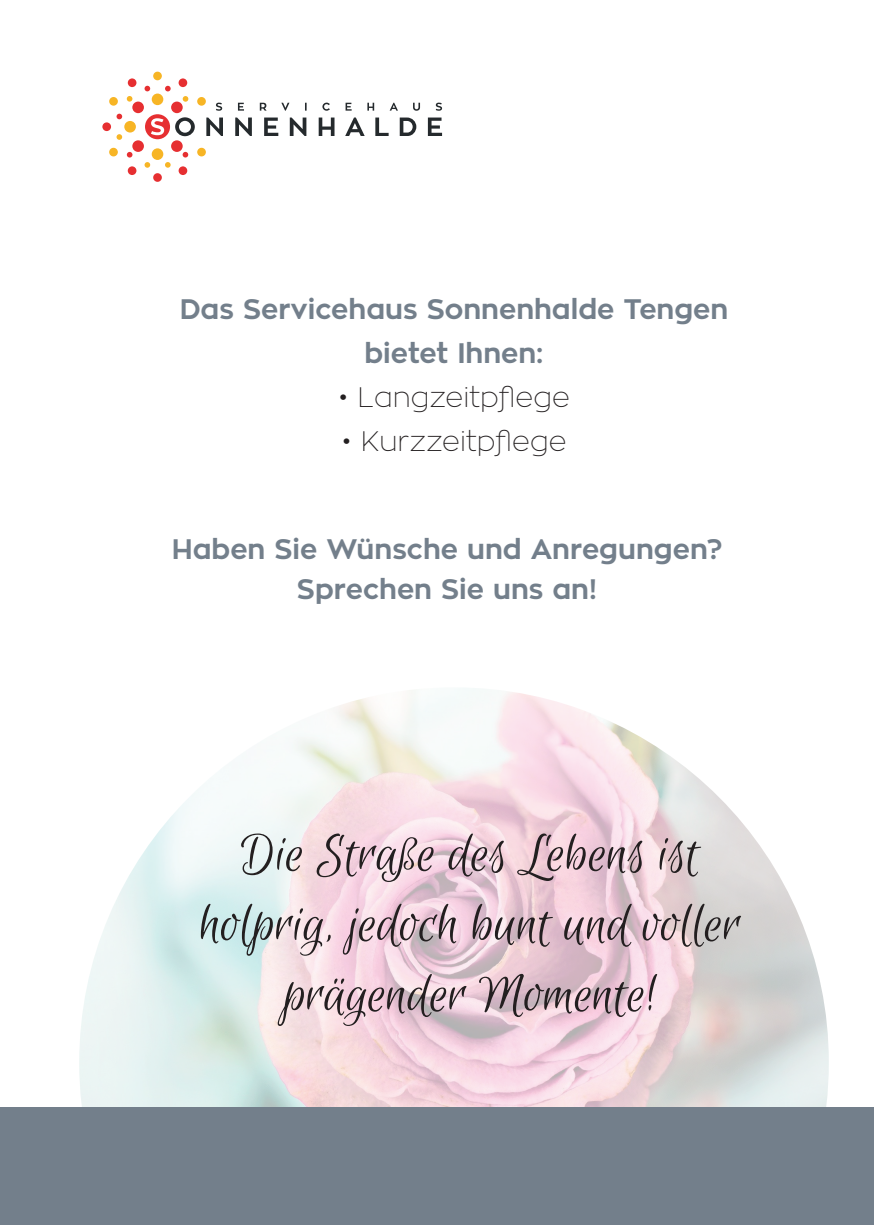
<style>
.page{position:relative;width:874px;height:1225px;background:#fff}
.page>*{position:absolute;margin:0;border:0;box-sizing:border-box;transform-origin:0 0}
.t1{font:58.4px/70.2px "Euphoria Script";color:#231f20;text-align:center}
.t2{font:700 28px/44px "Zona Pro";color:#737f8b;text-align:center}
.t3{font:100 28px "Zona Pro";color:#231f20}
</style>
<div class="page">
<div style="left:153px;top:173px;width:9px;height:9px;background:#e62f31;border-radius:50%"></div>
<div style="left:153px;top:72px;width:9px;height:8px;background:#f7b525;border-radius:50%"></div>
<div style="left:197px;top:148px;width:9px;height:8px;background:#f7b525;border-radius:50%"></div>
<div style="left:109px;top:148px;width:9px;height:8px;background:#f7b525;border-radius:50%"></div>
<div style="left:109px;top:97px;width:9px;height:9px;background:#f7b525;border-radius:50%"></div>
<div style="left:128px;top:78px;width:8px;height:9px;background:#e62f31;border-radius:50%"></div>
<div style="left:178px;top:78px;width:9px;height:9px;background:#e62f31;border-radius:50%"></div>
<div style="left:178px;top:166px;width:9px;height:9px;background:#e62f31;border-radius:50%"></div>
<div style="left:128px;top:166px;width:8px;height:9px;background:#e62f31;border-radius:50%"></div>
<div style="left:102px;top:122px;width:9px;height:9px;background:#e62f31;border-radius:50%"></div>
<div style="left:124px;top:121px;width:12px;height:11px;background:#f7b525;border-radius:50%"></div>
<div style="left:152px;top:148px;width:11px;height:12px;background:#f7b525;border-radius:50%"></div>
<div style="left:132px;top:140px;width:12px;height:12px;background:#e62f31;border-radius:50%"></div>
<div style="left:171px;top:140px;width:11px;height:12px;background:#e62f31;border-radius:50%"></div>
<div style="left:132px;top:102px;width:12px;height:11px;background:#e62f31;border-radius:50%"></div>
<svg style="left:182px;top:152px;width:6px;height:5px"></svg>
<svg style="left:127px;top:152px;width:5px;height:6px"></svg>
<svg style="left:116px;top:114px;width:6px;height:5px"></svg>
<svg style="left:127px;top:96px;width:5px;height:6px"></svg>
<svg style="left:165px;top:162px;width:5px;height:6px"></svg>
<svg style="left:144px;top:162px;width:6px;height:6px"></svg>
<svg style="left:116px;top:134px;width:6px;height:6px"></svg>
<svg style="left:144px;top:86px;width:298px;height:53px"></svg>
<img style="left:79px;top:688px;width:749px;height:419px">
<div style="left:0;top:1107px;width:873px;height:118px;background:#737f8b"></div>
<p class="t2" style="left:180px;top:288px;width:550px">Das Servicehaus Sonnenhalde Tengen bietet Ihnen:</p>
<p class="t3" style="left:338px;top:380px;width:233px">• Langzeitpflege</p>
<p class="t3" style="left:341px;top:424px;width:226px">• Kurzzeitpflege</p>
<p class="t2" style="left:172px;top:529px;width:551px;line-height:40px">Haben Sie Wünsche und Anregungen?<br>Sprechen Sie uns an!</p>
<h1 class="t1" style="left:199px;top:821px;width:542px">Die Straße des Lebens ist holprig, jedoch bunt und voller prägender Momente!</h1>
</div>
